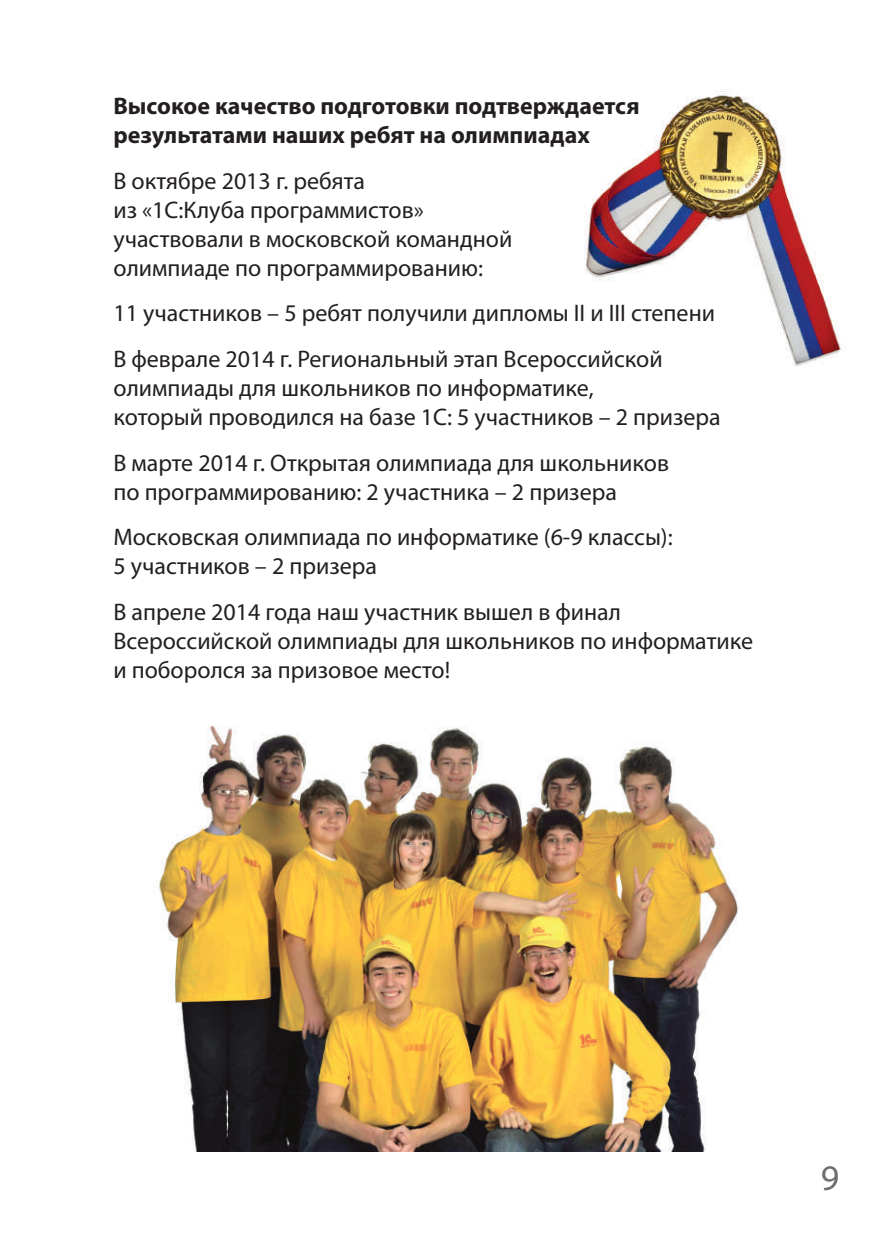
<style>
.page{position:relative;width:896px;height:1248px;background:#fff}
.page>*{position:absolute;margin:0;border:0;box-sizing:border-box;transform-origin:0 0}
.t1{font:36px "Myriad Pro";color:#6c6d70}
.t2{font:24px/28.8px "Myriad Pro";color:#231f20}
.t3{font:700 24px/28.8px "Myriad Pro";color:#231f20}
</style>
<div class="page">
<img style="left:585px;top:90px;width:262px;height:277px">
<img style="left:155px;top:725px;width:584px;height:426px">
<p class="t3" style="left:113px;top:91px;width:528px">Высокое качество подготовки подтверждается результатами наших ребят на олимпиадах</p>
<p class="t2" style="left:113px;top:166px;width:400px">В октябре 2013 г. ребята<br>из «1С:Клуба программистов» участвовали в московской командной олимпиаде по программированию:</p>
<p class="t2" style="left:113px;top:290px;width:603px;line-height:45.8px">11 участников – 5 ребят получили дипломы II и III степени<br>В феврале 2014 г. Региональный этап Всероссийской</p>
<p class="t2" style="left:113px;top:373px;width:609px">олимпиады для школьников по информатике,<br>который проводился на базе 1С: 5 участников – 2 призера</p>
<p class="t2" style="left:113px;top:448px;width:557px">В марте 2014 г. Открытая олимпиада для школьников по программированию: 2 участника – 2 призера</p>
<p class="t2" style="left:113px;top:522px;width:561px">Московская олимпиада по информатике (6-9 классы):<br>5 участников – 2 призера</p>
<p class="t2" style="left:113px;top:597px;width:641px">В апреле 2014 года наш участник вышел в финал<br>Всероссийской олимпиады для школьников по информатике и поборолся за призовое место!</p>
<h1 class="t1" style="left:821px;top:1155px;width:20px">9</h1>
</div>
